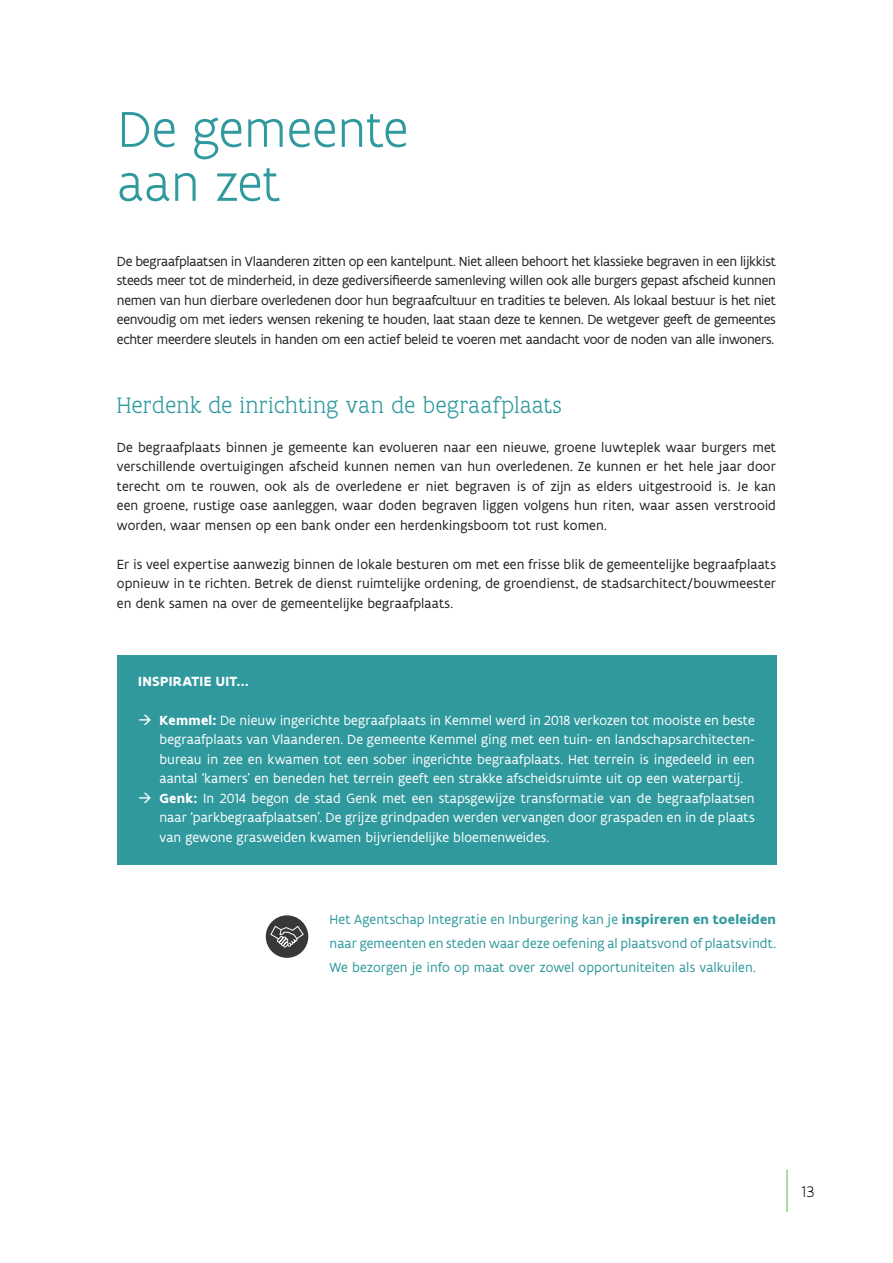
<style>
.page{position:relative;width:893px;height:1263px;background:#fff}
.page>*{position:absolute;margin:0;border:0;box-sizing:border-box;transform-origin:0 0}
.INHOUD_1{font:300 54px "Flanders Art Sans";letter-spacing:-.01em;color:#2f999d}
.t1{font:300 24px "Flanders Art Serif";color:#2f999d}
.t2{font:300 16.5px "Flanders Art Sans";color:#231f20}
.INHOUD_1-2{font:14.25px/19.5px "Flanders Art Sans";color:#231f20;text-align:justify}
.LIST_2_wit{font:14.25px/19.5px "Flanders Art Sans";letter-spacing:.005em;color:#fff;text-align:justify}
.PRAKTIJK{font:14.25px/24px "Flanders Art Sans";color:#2f999d;text-align:justify}
.TITEL_KADER{font:700 14.25px "Flanders Art Sans";letter-spacing:.025em;color:#fff}
.s1{font-weight:700}
</style>
<div class="page">
<hr style="left:787px;top:1169px;width:1px;height:43px;background:#56b947">
<div style="left:117px;top:655px;width:659px;height:209px;background:#2f999d"></div>
<div style="left:266px;top:915px;width:42px;height:43px;background:#383839;border-radius:50%"></div>
<svg style="left:270px;top:925px;width:34px;height:23px"></svg>
<p class="INHOUD_1" style="left:117px;top:97px;width:293px">De gemeente</p>
<p class="INHOUD_1" style="left:117px;top:151px;width:165px">aan zet</p>
<p class="INHOUD_1-2" style="left:117px;top:252px;width:660px">De begraafplaatsen in Vlaanderen zitten op een kantelpunt. Niet alleen behoort het klassieke begraven in een lijkkist steeds meer tot de minderheid, in deze gediversifieerde samenleving willen ook alle burgers gepast afscheid kunnen nemen van hun dierbare overledenen door hun begraafcultuur en tradities te beleven. Als lokaal bestuur is het niet eenvoudig om met ieders wensen rekening te houden, laat staan deze te kennen. De wetgever geeft de gemeentes echter meerdere sleutels in handen om een actief beleid te voeren met aandacht voor de noden van alle inwoners.</p>
<h4 class="t1" style="left:117px;top:391px;width:446px">Herdenk de inrichting van de begraafplaats</h4>
<p class="INHOUD_1-2" style="left:117px;top:438px;width:661px">De begraafplaats binnen je gemeente kan evolueren naar een nieuwe, groene luwteplek waar burgers met verschillende overtuigingen afscheid kunnen nemen van hun overledenen. Ze kunnen er het hele jaar door terecht om te rouwen, ook als de overledene er niet begraven is of zijn as elders uitgestrooid is. Je kan een groene, rustige oase aanleggen, waar doden begraven liggen volgens hun riten, waar assen verstrooid worden, waar mensen op een bank onder een herdenkingsboom tot rust komen.</p>
<p class="INHOUD_1-2" style="left:117px;top:555px;width:661px">Er is veel expertise aanwezig binnen de lokale besturen om met een frisse blik de gemeentelijke begraafplaats opnieuw in te richten. Betrek de dienst ruimtelijke ordening, de groendienst, de stadsarchitect/bouwmeester en denk samen na over de gemeentelijke begraafplaats.</p>
<p class="TITEL_KADER" style="left:138px;top:672px;width:112px">INSPIRATIE UIT…</p>
<p class="LIST_2_wit" style="left:159px;top:711px;width:597px;text-indent:-21px">→ <span class="s1">Kemmel:</span> De nieuw ingerichte begraafplaats in Kemmel werd in 2018 verkozen tot mooiste en beste begraafplaats van Vlaanderen. De gemeente Kemmel ging met een tuin- en landschapsarchitecten&shy;bureau in zee en kwamen tot een sober ingerichte begraafplaats. Het terrein is ingedeeld in een aantal ‘kamers’ en beneden het terrein geeft een strakke afscheidsruimte uit op een waterpartij.</p>
<p class="LIST_2_wit" style="left:159px;top:789px;width:597px;text-indent:-21px">→ <span class="s1">Genk:</span> In 2014 begon de stad Genk met een stapsgewijze transformatie van de begraafplaatsen naar ‘parkbegraafplaatsen’. De grijze grindpaden werden vervangen door graspaden en in de plaats van gewone grasweiden kwamen bijvriendelijke bloemenweides.</p>
<p class="PRAKTIJK" style="left:330px;top:908px;width:448px">Het Agentschap Integratie en Inburgering kan je <span class="s1">inspireren en toeleiden </span>naar gemeenten en steden waar deze oefening al plaatsvond of plaatsvindt.<br>We bezorgen je info op maat over zowel opportuniteiten als valkuilen.</p>
<p class="t2" style="left:801px;top:1182px;width:14px">13</p>
</div>
